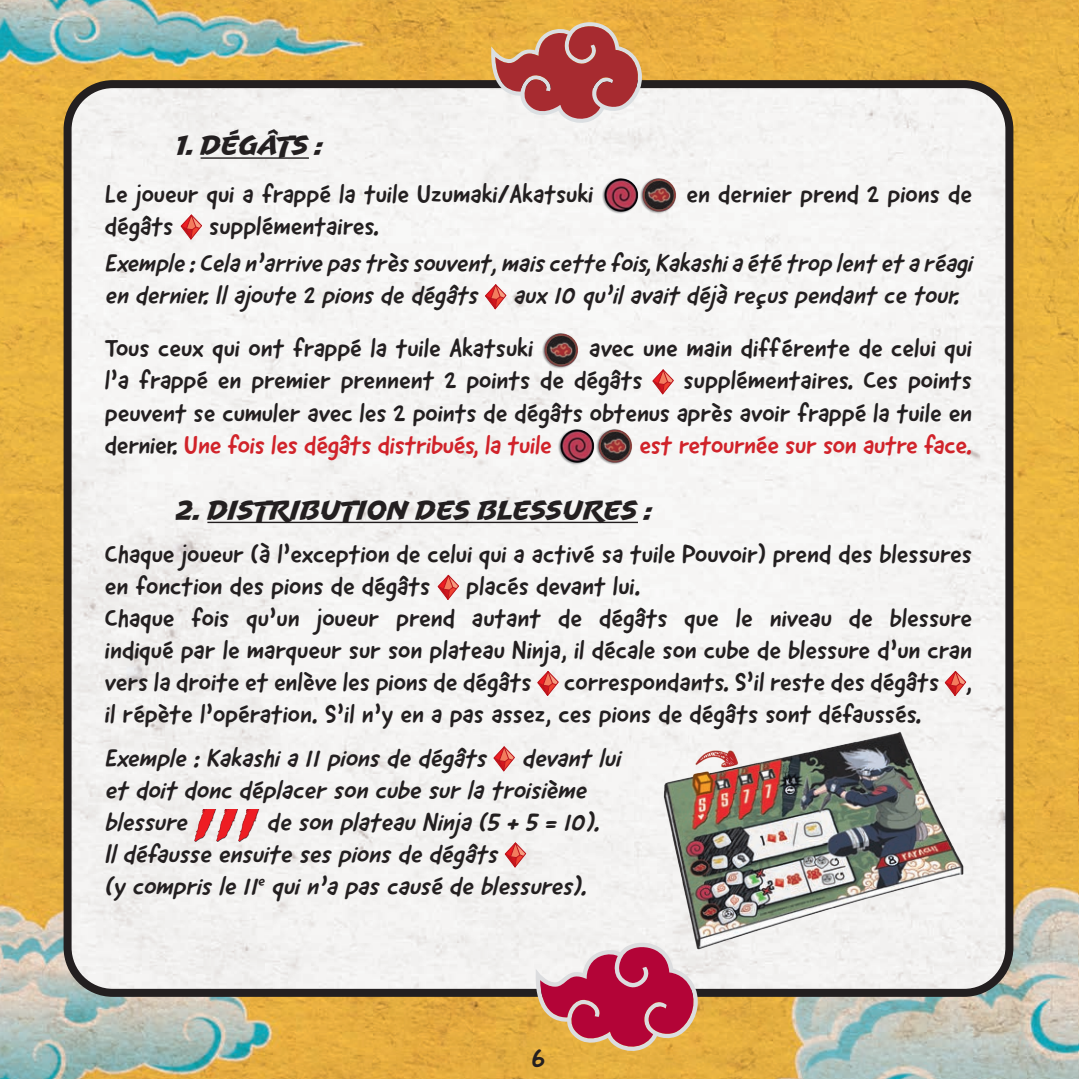
<style>
.page{position:relative;width:1079px;height:1079px;background:#fff}
.page>*{position:absolute;margin:0;border:0;box-sizing:border-box;transform-origin:0 0}
.sous-titre{font:28px "Uppercut Angle";color:#231f20}
.t1{font:26px/32px "Good Dog New";color:#231f20}
.t2{font:26px "Good Dog New";letter-spacing:-.01em;color:#d1232a}
.s1{color:#d1232a}
</style>
<div class="page">
<img style="left:0;top:0;width:1078px;height:1078px">
<div style="left:68px;top:84px;width:941px;height:908px;background:#f5f4f3"></div>
<div style="left:64px;top:80px;width:949px;height:916px;border:8px solid #231f20;border-radius:45px"></div>
<hr style="left:200px;top:157px;width:109px;height:2px;background:#231f20">
<hr style="left:207px;top:521px;width:430px;height:2px;background:#231f20">
<img style="left:601px;top:177px;width:75px;height:36px">
<svg style="left:180px;top:212px;width:22px;height:30px"></svg>
<svg style="left:484px;top:284px;width:22px;height:25px"></svg>
<img style="left:541px;top:332px;width:38px;height:36px">
<svg style="left:652px;top:369px;width:21px;height:25px"></svg>
<img style="left:557px;top:428px;width:76px;height:36px">
<svg style="left:437px;top:572px;width:22px;height:30px"></svg>
<svg style="left:536px;top:668px;width:22px;height:30px"></svg>
<svg style="left:944px;top:668px;width:21px;height:30px"></svg>
<svg style="left:492px;top:746px;width:22px;height:25px"></svg>
<img style="left:195px;top:809px;width:65px;height:31px">
<svg style="left:504px;top:842px;width:22px;height:25px"></svg>
<img style="left:652px;top:721px;width:321px;height:238px">
<svg style="left:535px;top:941px;width:162px;height:110px;background:#cc6973"></svg>
<svg style="left:491px;top:21px;width:150px;height:103px;background:#c57b68"></svg>
<p class="sous-titre" style="left:177px;top:129px;width:149px">1. DÉGÂTS :</p>
<p class="t1" style="left:105px;top:177px;width:490px">Le joueur qui a frappé la tuile Uzumaki/Akatsuki</p>
<p class="t1" style="left:686px;top:177px;width:287px">en dernier prend 2 pions de</p>
<p class="t1" style="left:105px;top:209px;width:70px">dégâts</p>
<p class="t1" style="left:209px;top:209px;width:171px">supplémentaires.</p>
<p class="t1" style="left:105px;top:247px;width:873px">Exemple :Cela n’arrive pas très souvent,mais cette fois,Kakashia été trop lent et a réagi en dernier. Il ajoute 2 pions de dégâts aux 10 q u’il avait déjà reçus pendant ce tour.</p>
<p class="t1" style="left:105px;top:332px;width:429px">Tous ceux qui ont frappé la tuile Akatsuki</p>
<p class="t1" style="left:105px;top:332px;width:868px;text-indent:484px">avec une main différente de celui qui l’a frappé en premier prennent 2 points de dégâts</p>
<p class="t1" style="left:105px;top:364px;width:868px;text-align:justify;text-indent:578px">supplémentaires. Ces points peuvent se cumuler avec les 2 points de dégâts obtenus après avoir frappé la tuile en dernier. <span class="s1">Une fois les dégâts distribués, la tuile</span></p>
<p class="t2" style="left:639px;top:427px;width:334px">est retournée sur son autre face.</p>
<p class="sous-titre" style="left:177px;top:493px;width:478px">2. DISTRIBUTION DES BLESSURES :</p>
<p class="t1" style="left:105px;top:538px;width:868px">Chaque joueur (à l’exception de celui qui a activé sa tuile Pouvoir) prend des blessures en fonction des pions de dégâts</p>
<p class="t1" style="left:466px;top:570px;width:176px">placés devant lui.</p>
<p class="t1" style="left:105px;top:602px;width:868px;text-align:justify">Chaque fois qu’un joueur prend autant de dégâts que le niveau de blessure indiqué par le marqueur sur son plateau Ninja, il décale son cube de blessure d’un cran vers la droite et enlève les pions de dégâts correspondants. S’il reste des dégâts , il répète l’opération. S’il n’y en a pas assez, ces pions de dégâts sont défaussés.</p>
<p class="t1" style="left:105px;top:741px;width:521px">Exemple : Kakashi a 11 pions de dégâts devant lui et doit donc déplacer son cube sur la troisième blessure</p>
<p class="t1" style="left:105px;top:805px;width:501px;text-indent:162px">de son plateau Ninja (5 + 5 = 10).<br>Il défausse ensuite ses pions de dégâts<br>(y compris le 11<sup>e</sup> qui n’a pas causé de blessures).</p>
<p class="t1" style="left:531px;top:1041px;width:15px">6</p>
</div>
